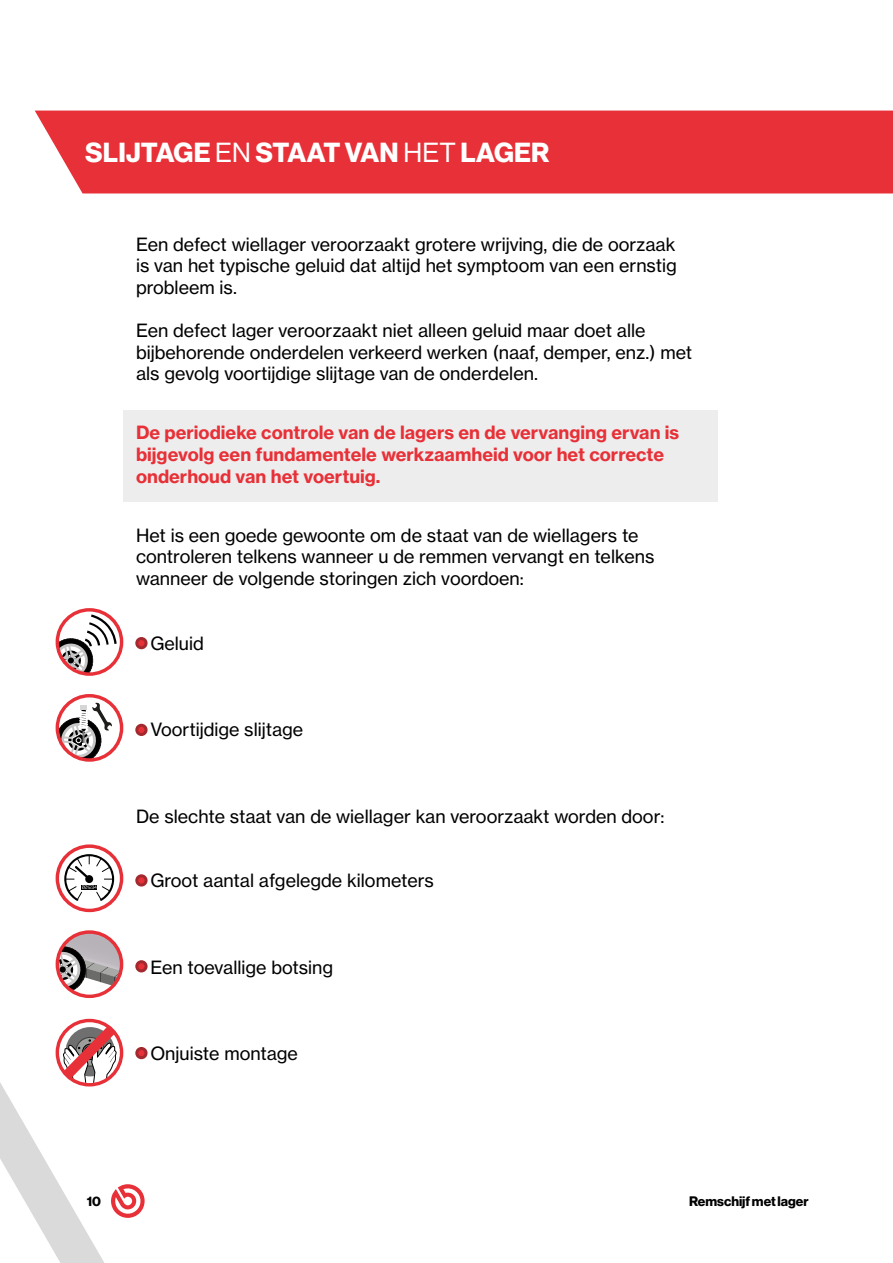
<style>
.page{position:relative;width:893px;height:1263px;background:#fff}
.page>*{position:absolute;margin:0;border:0;box-sizing:border-box;transform-origin:0 0}
.t1{font:700 27px "BW Haas Head 75";letter-spacing:.01em;color:#fff}
.t2{font:18px/21.6px "BW Haas Text 55 Roman";color:#000}
.t3{font:700 18px/21.6px "BW Haas Text 75";color:#e73037}
.t4{font:700 13.5px "BW Haas Head 75";color:#000}
.s1{font-family:"BW Haas Head 55 Roman";font-weight:400}
</style>
<div class="page">
<svg style="left:0;top:644px;width:148px;height:619px"></svg>
<svg style="left:111px;top:1184px;width:34px;height:34px"></svg>
<div style="left:123px;top:410px;width:595px;height:92px;background:#ededed"></div>
<div style="left:35px;top:111px;width:858px;height:82px;background:#e73037"></div>
<svg style="left:57px;top:611px;width:63px;height:63px"></svg>
<div style="left:56px;top:608px;width:67px;height:68px;border:3px solid #e73037;border-radius:50%"></div>
<svg style="left:57px;top:698px;width:60px;height:62px"></svg>
<div style="left:56px;top:694px;width:67px;height:68px;border:3px solid #e73037;border-radius:50%"></div>
<svg style="left:57px;top:846px;width:65px;height:64px"></svg>
<svg style="left:63px;top:852px;width:52px;height:52px"></svg>
<div style="left:56px;top:844px;width:67px;height:68px;border:3px solid #e73037;border-radius:50%"></div>
<svg style="left:57px;top:932px;width:65px;height:63px"></svg>
<div style="left:56px;top:930px;width:67px;height:68px;border:3px solid #e73037;border-radius:50%"></div>
<svg style="left:57px;top:1020px;width:64px;height:64px"></svg>
<div style="left:56px;top:1019px;width:67px;height:67px;border:3px solid #e73037;border-radius:50%"></div>
<div style="left:137px;top:638px;width:9px;height:10px;background:#e73037;border-radius:50%"></div>
<div style="left:135px;top:637px;width:13px;height:12px;border:3px solid #a22a2e;border-radius:50%"></div>
<div style="left:137px;top:725px;width:9px;height:9px;background:#e73037;border-radius:50%"></div>
<div style="left:135px;top:724px;width:13px;height:12px;border:3px solid #a22a2e;border-radius:50%"></div>
<div style="left:137px;top:876px;width:9px;height:9px;background:#e73037;border-radius:50%"></div>
<div style="left:135px;top:874px;width:13px;height:12px;border:3px solid #a22a2e;border-radius:50%"></div>
<div style="left:137px;top:962px;width:9px;height:9px;background:#e73037;border-radius:50%"></div>
<div style="left:135px;top:960px;width:13px;height:12px;border:3px solid #a22a2e;border-radius:50%"></div>
<div style="left:137px;top:1048px;width:9px;height:10px;background:#e73037;border-radius:50%"></div>
<div style="left:135px;top:1047px;width:13px;height:12px;border:3px solid #a22a2e;border-radius:50%"></div>
<h1 class="t1" style="left:85px;top:136px;width:466px">SLIJTAGE <span class="s1">EN</span> STAAT VAN <span class="s1">HET</span> LAGER</h1>
<p class="t2" style="left:136px;top:233px;width:542px;text-align:justify">Een defect wiellager veroorzaakt grotere wrijving, die de oorzaak is van het typische geluid dat altijd het symptoom van een ernstig probleem is.</p>
<p class="t2" style="left:136px;top:320px;width:558px">Een defect lager veroorzaakt niet alleen geluid maar doet alle bijbehorende onderdelen verkeerd werken (naaf, demper, enz.) met als gevolg voortijdige slijtage van de onderdelen.</p>
<p class="t3" style="left:136px;top:422px;width:545px">De periodieke controle van de lagers en de vervanging ervan is bijgevolg een fundamentele werkzaamheid voor het correcte onderhoud van het voertuig.</p>
<p class="t2" style="left:136px;top:524px;width:520px">Het is een goede gewoonte om de staat van de wiellagers te controleren telkens wanneer u de remmen vervangt en telkens wanneer de volgende storingen zich voordoen:</p>
<p class="t2" style="left:150px;top:632px;width:55px">Geluid</p>
<p class="t2" style="left:150px;top:719px;width:154px">Voortijdige slijtage</p>
<p class="t2" style="left:136px;top:805px;width:530px">De slechte staat van de wiellager kan veroorzaakt worden door:</p>
<p class="t2" style="left:150px;top:870px;width:285px">Groot aantal afgelegde kilometers</p>
<p class="t2" style="left:150px;top:956px;width:184px">Een toevallige botsing</p>
<p class="t2" style="left:150px;top:1043px;width:149px">Onjuiste montage</p>
<p class="t4" style="left:87px;top:1193px;width:16px">10</p>
<p class="t4" style="left:689px;top:1193px;width:121px">Remschijf met lager</p>
</div>
